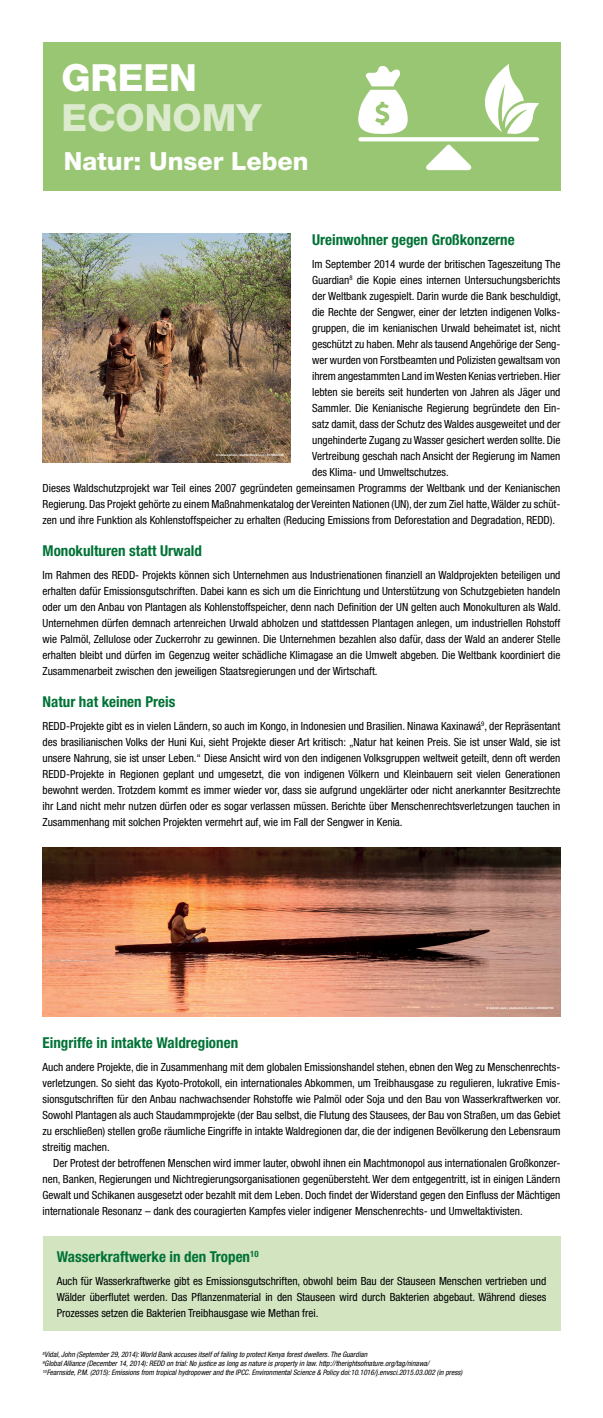
<style>
.page{position:relative;width:603px;height:1418px;background:#fff}
.page>*{position:absolute;margin:0;border:0;box-sizing:border-box;transform-origin:0 0}
.t1{font:800 37.5px "Helvetica Neue LT Pro";color:#dceace}
.t2{font:800 37.5px "Helvetica Neue LT Pro";color:#fff}
.t3{font:800 25px "Helvetica Neue LT Pro";color:#fff}
.t4{font:700 condensed 15px "Helvetica Neue LT Pro";color:#007236}
.t5{font:condensed 11.25px/16px "Helvetica Neue LT Pro";color:#000;text-align:justify}
.t6{font:italic condensed 7.5px/9px "Helvetica Neue LT Pro";color:#000}
.t7{font:700 3px "Helvetica Neue LT Pro";color:#fff}
</style>
<div class="page">
<div style="left:43px;top:43px;width:517px;height:148px;background:#99c672"></div>
<svg style="left:360px;top:137px;width:176px;height:4px"></svg>
<svg style="left:485px;top:64px;width:54px;height:70px"></svg>
<svg style="left:358px;top:66px;width:50px;height:68px"></svg>
<svg style="left:426px;top:145px;width:45px;height:25px"></svg>
<img style="left:43px;top:234px;width:248px;height:229px">
<div style="left:43px;top:1236px;width:517px;height:94px;background:#d2e4c0"></div>
<img style="left:43px;top:847px;width:517px;height:169px">
<h1 class="t2" style="left:61px;top:55px;width:137px">GREEN</h1>
<h1 class="t1" style="left:61px;top:95px;width:202px">ECONOMY</h1>
<h2 class="t3" style="left:64px;top:146px;width:246px">Natur: Unser Leben</h2>
<h3 class="t4" style="left:312px;top:230px;width:204px">Ureinwohner gegen Großkonzerne</h3>
<p class="t5" style="left:312px;top:256px;width:250px">Im September 2014 wurde der britischen Tageszeitung The</p>
<p class="t5" style="left:312px;top:272px;width:250px">Guardian<sup>8</sup> die Kopie eines internen Untersuchungsberichts</p>
<p class="t5" style="left:312px;top:288px;width:250px">der Weltbank zugespielt. Darin wurde die Bank beschuldigt,</p>
<p class="t5" style="left:312px;top:304px;width:250px">die Rechte der Sengwer, einer der letzten indigenen Volks-</p>
<p class="t5" style="left:312px;top:320px;width:250px">gruppen, die im kenianischen Urwald beheimatet ist, nicht</p>
<p class="t5" style="left:312px;top:336px;width:250px">geschützt zu haben. Mehr als tausend Angehörige der Seng-</p>
<p class="t5" style="left:312px;top:352px;width:250px">wer wurden von Forstbeamten und Polizisten gewaltsam von</p>
<p class="t5" style="left:312px;top:368px;width:250px">ihrem angestammten Land im Westen Kenias vertrieben. Hier</p>
<p class="t5" style="left:312px;top:384px;width:250px">lebten sie bereits seit hunderten von Jahren als Jäger und</p>
<p class="t5" style="left:312px;top:400px;width:250px">Sammler. Die Kenianische Regierung begründete den Ein-</p>
<p class="t5" style="left:312px;top:416px;width:250px">satz damit, dass der Schutz des Waldes ausgeweitet und der</p>
<p class="t5" style="left:312px;top:432px;width:250px">ungehinderte Zugang zu Wasser gesichert werden sollte. Die</p>
<p class="t5" style="left:312px;top:448px;width:250px">Vertreibung geschah nach Ansicht der Regierung im Namen</p>
<p class="t5" style="left:312px;top:464px;width:138px">des Klima- und Umweltschutzes.</p>
<p class="t5" style="left:43px;top:480px;width:519px">Dieses Waldschutzprojekt war Teil eines 2007 gegründeten gemeinsamen Programms der Weltbank und der Kenianischen</p>
<p class="t5" style="left:43px;top:496px;width:519px">Regierung. Das Projekt gehörte zu einem Maßnahmenkatalog der Vereinten Nationen (UN), der zum Ziel hatte, Wälder zu schüt-</p>
<p class="t5" style="left:43px;top:512px;width:514px">zen und ihre Funktion als Kohlenstoffspeicher zu erhalten (Reducing Emissions from Deforestation and Degradation, REDD).</p>
<h3 class="t4" style="left:43px;top:541px;width:161px">Monokulturen statt Urwald</h3>
<p class="t5" style="left:43px;top:567px;width:519px">Im Rahmen des REDD- Projekts können sich Unternehmen aus Industrienationen finanziell an Waldprojekten beteiligen und erhalten dafür Emissionsgutschriften. Dabei kann es sich um die Einrichtung und Unterstützung von Schutzgebieten handeln oder um den Anbau von Plantagen als Kohlenstoffspeicher, denn nach Definition der UN gelten auch Monokulturen als Wald.<br>Unternehmen dürfen demnach artenreichen Urwald abholzen und stattdessen Plantagen anlegen, um industriellen Rohstoff wie Palmöl, Zellulose oder Zuckerrohr zu gewinnen. Die Unternehmen bezahlen also dafür, dass der Wald an anderer Stelle erhalten bleibt und dürfen im Gegenzug weiter schädliche Klimagase an die Umwelt abgeben. Die Weltbank koordiniert die Zusammenarbeit zwischen den jeweiligen Staatsregierungen und der Wirtschaft.</p>
<h3 class="t4" style="left:43px;top:692px;width:134px">Natur hat keinen Preis</h3>
<p class="t5" style="left:43px;top:718px;width:519px">REDD-Projekte gibt es in vielen Ländern, so auch im Kongo, in Indonesien und Brasilien. Ninawa Kaxinawá<sup>9</sup>, der Repräsentant des brasilianischen Volks der Huni Kui, sieht Projekte dieser Art kritisch: „Natur hat keinen Preis. Sie ist unser Wald, sie ist unsere Nahrung, sie ist unser Leben.“ Diese Ansicht wird von den indigenen Volksgruppen weltweit geteilt, denn oft werden REDD-Projekte in Regionen geplant und umgesetzt, die von indigenen Völkern und Kleinbauern seit vielen Generationen bewohnt werden. Trotzdem kommt es immer wieder vor, dass sie aufgrund ungeklärter oder nicht anerkannter Besitzrechte ihr Land nicht mehr nutzen dürfen oder es sogar verlassen müssen. Berichte über Menschenrechtsverletzungen tauchen in Zusammenhang mit solchen Projekten vermehrt auf, wie im Fall der Sengwer in Kenia.</p>
<p class="t7" style="left:215px;top:453px;width:69px">© romas photo | shutterstock.com | #178454186</p>
<p class="t7" style="left:486px;top:1006px;width:68px">© Ammit Jack | shutterstock.com | #253920793</p>
<h3 class="t4" style="left:43px;top:1033px;width:197px">Eingriffe in intakte Waldregionen</h3>
<p class="t5" style="left:43px;top:1059px;width:519px">Auch andere Projekte, die in Zusammenhang mit dem globalen Emissionshandel stehen, ebnen den Weg zu Menschenrechts&shy;verletzungen. So sieht das Kyoto-Protokoll, ein internationales Abkommen, um Treibhausgase zu regulieren, lukrative Emis&shy;sionsgutschriften für den Anbau nachwachsender Rohstoffe wie Palmöl oder Soja und den Bau von Wasserkraftwerken vor.<br>Sowohl Plantagen als auch Staudammprojekte (der Bau selbst, die Flutung des Stausees, der Bau von Straßen, um das Gebiet zu erschließen) stellen große räumliche Eingriffe in intakte Waldregionen dar, die der indigenen Bevölkerung den Lebensraum streitig machen.</p>
<p class="t5" style="left:43px;top:1155px;width:519px;text-indent:11px">Der Protest der betroffenen Menschen wird immer lauter, obwohl ihnen ein Machtmonopol aus internationalen Großkonzer&shy;nen, Banken, Regierungen und Nichtregierungsorganisationen gegenübersteht. Wer dem entgegentritt, ist in einigen Ländern Gewalt und Schikanen ausgesetzt oder bezahlt mit dem Leben. Doch findet der Widerstand gegen den Einfluss der Mächtigen internationale Resonanz – dank des couragierten Kampfes vieler indigener Menschenrechts- und Umweltaktivisten.</p>
<h3 class="t4" style="left:57px;top:1247px;width:203px">Wasserkraftwerke in den Tropen<sup>10</sup></h3>
<p class="t5" style="left:57px;top:1272px;width:491px">Auch für Wasserkraftwerke gibt es Emissionsgutschriften, obwohl beim Bau der Stauseen Menschen vertrieben und Wälder überflutet werden. Das Pflanzenmaterial in den Stauseen wird durch Bakterien abgebaut. Während dieses Prozesses setzen die Bakterien Treibhausgase wie Methan frei.</p>
<p class="t6" style="left:43px;top:1350px;width:421px"><sup>8</sup>Vidal, John (September 29, 2014): World Bank accuses itself of failing to protect Kenya forest dwellers. The Guardian<br><sup>9</sup>Global Alliance (December 14, 2014): REDD on trial: No justice as long as nature is property in law. http://therightsofnature.org/tag/ninawa/<br><sup>10</sup>Fearnside, P.M. (2015): Emissions from tropical hydropower and the IPCC. Environmental Science &amp; Policy doi:10.1016/j.envsci.2015.03.002 (in press)</p>
</div>
